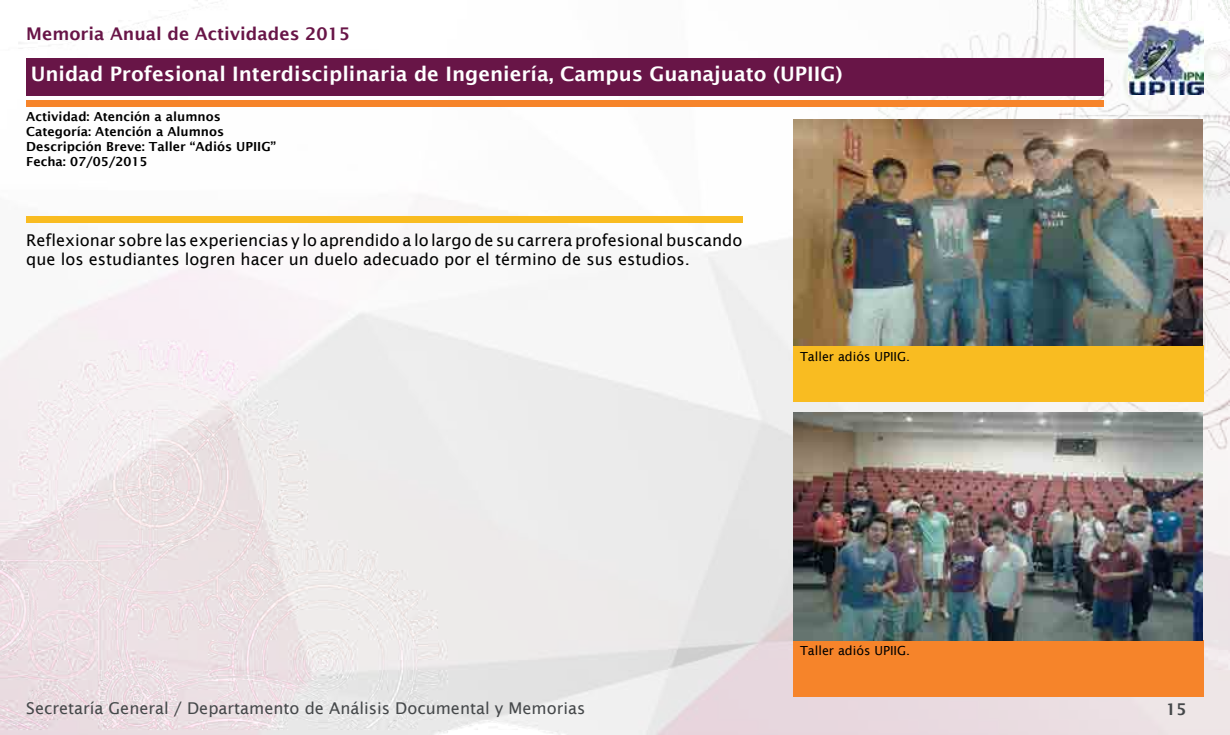
<style>
.page{position:relative;width:1230px;height:735px;background:#fff}
.page>*{position:absolute;margin:0;border:0;box-sizing:border-box;transform-origin:0 0}
.t1{font:600 20px "Lucida Sans";color:#fff}
.t2{font:600 17.5px "Lucida Sans";color:#681547}
.t3{font:16.25px/19.5px "Lucida Sans";color:#000}
.t4{font:16.25px "Lucida Sans";color:#45484a}
.t5{font:600 16.25px "Lucida Sans";color:#45484a}
.t6{font:600 12.5px/15px "Lucida Sans";color:#000}
.t7{font:12.5px "Lucida Sans";color:#000}
</style>
<div class="page">
<img style="left:0;top:0;width:1230px;height:735px">
<div style="left:26px;top:58px;width:1078px;height:38px;background:#681547"></div>
<div style="left:26px;top:216px;width:716px;height:7px;background:#f9bc21"></div>
<div style="left:26px;top:100px;width:1078px;height:6px;background:#f6842a"></div>
<div style="left:793px;top:345px;width:411px;height:57px;background:#f9bc21"></div>
<div style="left:793px;top:640px;width:411px;height:56px;background:#f6842a"></div>
<img style="left:793px;top:119px;width:410px;height:226px">
<img style="left:793px;top:412px;width:410px;height:228px">
<img style="left:1129px;top:21px;width:75px;height:74px">
<p class="t2" style="left:26px;top:24px;width:325px">Memoria Anual de Actividades 2015</p>
<p class="t1" style="left:31px;top:63px;width:813px">Unidad Profesional Interdisciplinaria de Ingeniería, Campus Guanajuato (UPIIG)</p>
<p class="t6" style="left:26px;top:109px;width:252px">Actividad: Atención a alumnos<br>Categoría: Atención a Alumnos<br>Descripción Breve: Taller “Adiós UPIIG”<br>Fecha: 07/05/2015</p>
<p class="t3" style="left:26px;top:230px;width:718px">Reflexionar sobre las experiencias y lo aprendido a lo largo de su carrera profesional buscando que los estudiantes logren hacer un duelo adecuado por el término de sus estudios.</p>
<p class="t7" style="left:800px;top:350px;width:112px">Taller adiós UPIIG.</p>
<p class="t7" style="left:800px;top:644px;width:112px">Taller adiós UPIIG.</p>
<p class="t4" style="left:26px;top:699px;width:561px">Secretaría General / Departamento de Análisis Documental y Memorias</p>
<p class="t5" style="left:1166px;top:700px;width:22px">15</p>
</div>
